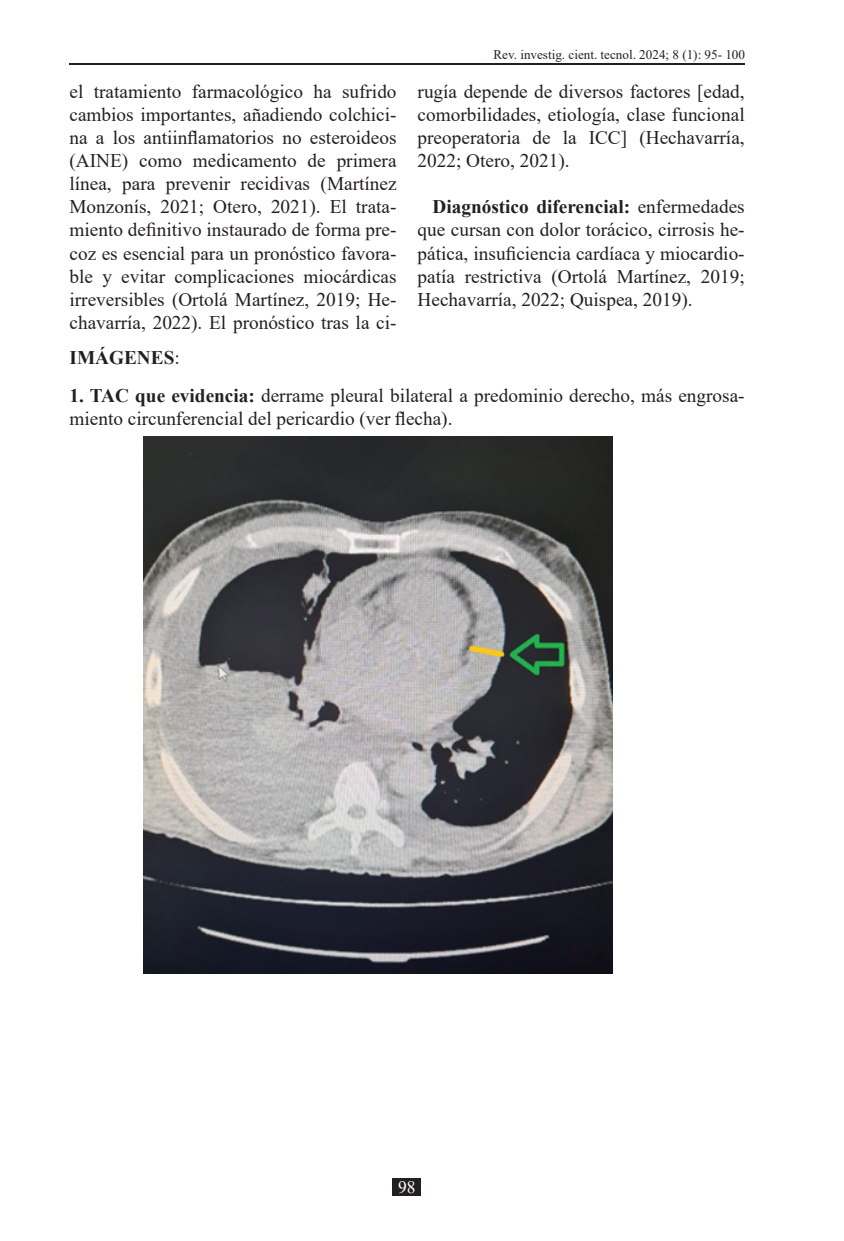
<style>
.page{position:relative;width:844px;height:1241px;background:#fff}
.page>*{position:absolute;margin:0;border:0;box-sizing:border-box;transform-origin:0 0}
.Estilo_de_párrafo_1{font:19.25px/23.1px "Times New Roman";color:#231f20;text-align:justify}
.Estilo_de_párrafo_1-2{font:700 19.25px "Times New Roman";color:#231f20}
.t1{font:17.5px "Times New Roman";color:#fff}
.t2{font:13.12px "Times New Roman";color:#231f20}
.s1{font-weight:700}
.s2{font-weight:400}
</style>
<div class="page">
<hr style="left:69px;top:63px;width:675px;height:2px;background:#231f20">
<div style="left:392px;top:1178px;width:29px;height:17px;background:#231f20"></div>
<img style="left:144px;top:437px;width:468px;height:536px">
<p class="t2" style="left:493px;top:46px;width:253px">Rev. investig. cient. tecnol. 2024; 8 (1): 95- 100</p>
<p class="Estilo_de_párrafo_1" style="left:69px;top:79px;width:328px">el tratamiento farmacológico ha sufrido cambios importantes, añadiendo colchici&shy;na a los antiinflamatorios no esteroideos (AINE) como medicamento de primera línea, para prevenir recidivas (Martínez Monzonís, 2021; Otero, 2021). El trata&shy;miento definitivo instaurado de forma pre&shy;coz es esencial para un pronóstico favora&shy;ble y evitar complicaciones miocárdicas irreversibles (Ortolá Martínez, 2019; He&shy;chavarría, 2022). El pronóstico tras la ci-</p>
<p class="Estilo_de_párrafo_1" style="left:417px;top:79px;width:328px">rugía depende de diversos factores [edad, comorbilidades, etiología, clase funcional preoperatoria de la ICC] (Hechavarría, 2022; Otero, 2021).</p>
<p class="Estilo_de_párrafo_1" style="left:417px;top:195px;width:328px;text-indent:15px"><span class="s1">Diagnóstico diferencial:</span> enfermedades que cursan con dolor torácico, cirrosis he&shy;pática, insuficiencia cardíaca y miocardio&shy;patía restrictiva (Ortolá Martínez, 2019; Hechavarría, 2022; Quispea, 2019).</p>
<p class="Estilo_de_párrafo_1-2" style="left:69px;top:343px;width:112px">IMÁGENES<span class="s2">:</span></p>
<p class="Estilo_de_párrafo_1" style="left:69px;top:383px;width:676px"><span class="s1">1. TAC que evidencia:</span> derrame pleural bilateral a predominio derecho, más engrosa&shy;miento circunferencial del pericardio (ver flecha).</p>
<p class="t1" style="left:398px;top:1174px;width:19px">98</p>
</div>
